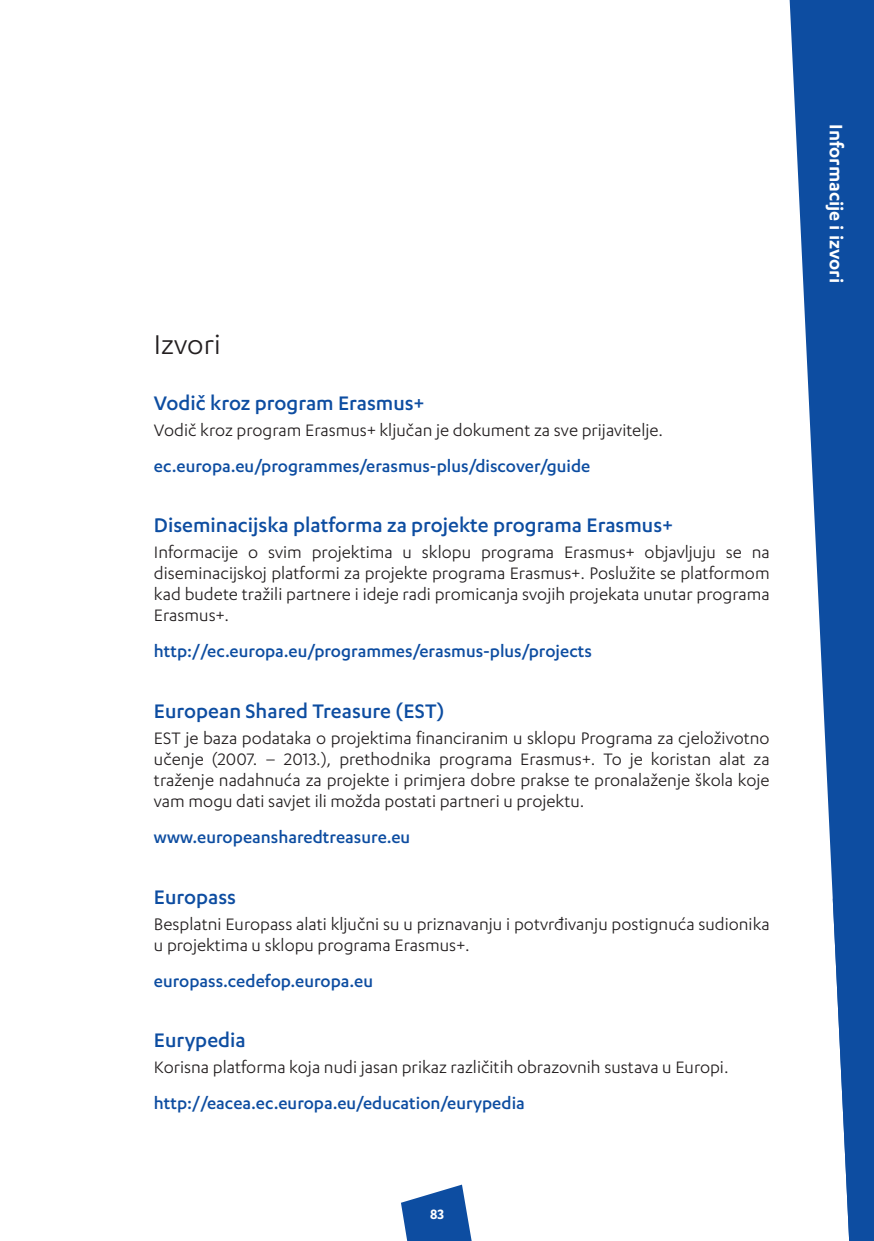
<style>
.page{position:relative;width:874px;height:1241px;background:#fff}
.page>*{position:absolute;margin:0;border:0;box-sizing:border-box;transform-origin:0 0}
.t1{font:31.5px "Karbon";color:#231f20}
.t2{font:500 22.75px "Karbon";color:#0d4da1}
.t3{font:600 21px "Karbon";color:#fff}
.t4{font:19.25px/21px "Karbon";color:#231f20;text-align:justify}
.t5{font:500 19.25px "Karbon";color:#0d4da1}
.t6{font:600 15.75px "Karbon";color:#fff}
</style>
<div class="page">
<svg style="left:401px;top:1184px;width:70px;height:56px"></svg>
<svg style="left:789px;top:0;width:84px;height:1240px;fill:#0d4da1"></svg>
<h1 class="t1" style="left:154px;top:327px;width:68px">Izvori</h1>
<p class="t2" style="left:154px;top:390px;width:272px">Vodič kroz program Erasmus+</p>
<p class="t4" style="left:154px;top:419px;width:510px">Vodič kroz program Erasmus+ ključan je dokument za sve prijavitelje.</p>
<p class="t5" style="left:154px;top:455px;width:437px">ec.europa.eu/programmes/erasmus-plus/discover/guide</p>
<p class="t2" style="left:154px;top:512px;width:520px">Diseminacijska platforma za projekte programa Erasmus+</p>
<p class="t4" style="left:154px;top:541px;width:617px">Informacije o svim projektima u sklopu programa Erasmus+ objavljuju se na diseminacijskoj platformi za projekte programa Erasmus+. Poslužite se platformom kad budete tražili partnere i ideje radi promicanja svojih projekata unutar programa Erasmus+.</p>
<p class="t5" style="left:154px;top:640px;width:439px">http://ec.europa.eu/programmes/erasmus-plus/projects</p>
<p class="t2" style="left:154px;top:698px;width:292px">European Shared Treasure (EST)</p>
<p class="t4" style="left:154px;top:727px;width:617px">EST je baza podataka o projektima financiranim u sklopu Programa za cjeloživotno učenje (2007. – 2013.), prethodnika programa Erasmus+. To je koristan alat za traženje nadahnuća za projekte i primjera dobre prakse te pronalaženje škola koje vam mogu dati savjet ili možda postati partneri u projektu.</p>
<p class="t5" style="left:154px;top:826px;width:258px">www.europeansharedtreasure.eu</p>
<p class="t2" style="left:154px;top:883px;width:84px">Europass</p>
<p class="t4" style="left:154px;top:912px;width:617px">Besplatni Europass alati ključni su u priznavanju i potvrđivanju postignuća sudionika u projektima u sklopu programa Erasmus+.</p>
<p class="t5" style="left:154px;top:969px;width:220px">europass.cedefop.europa.eu</p>
<p class="t2" style="left:154px;top:1027px;width:93px">Eurypedia</p>
<p class="t4" style="left:154px;top:1056px;width:576px">Korisna platforma koja nudi jasan prikaz različitih obrazovnih sustava u Europi.</p>
<p class="t5" style="left:154px;top:1092px;width:372px">http://eacea.ec.europa.eu/education/eurypedia</p>
<p class="t6" style="left:430px;top:1204px;width:15px">83</p>
<p class="t3" style="left:847px;top:124px;width:160px;rotate:90deg">Informacije i izvori</p>
</div>
